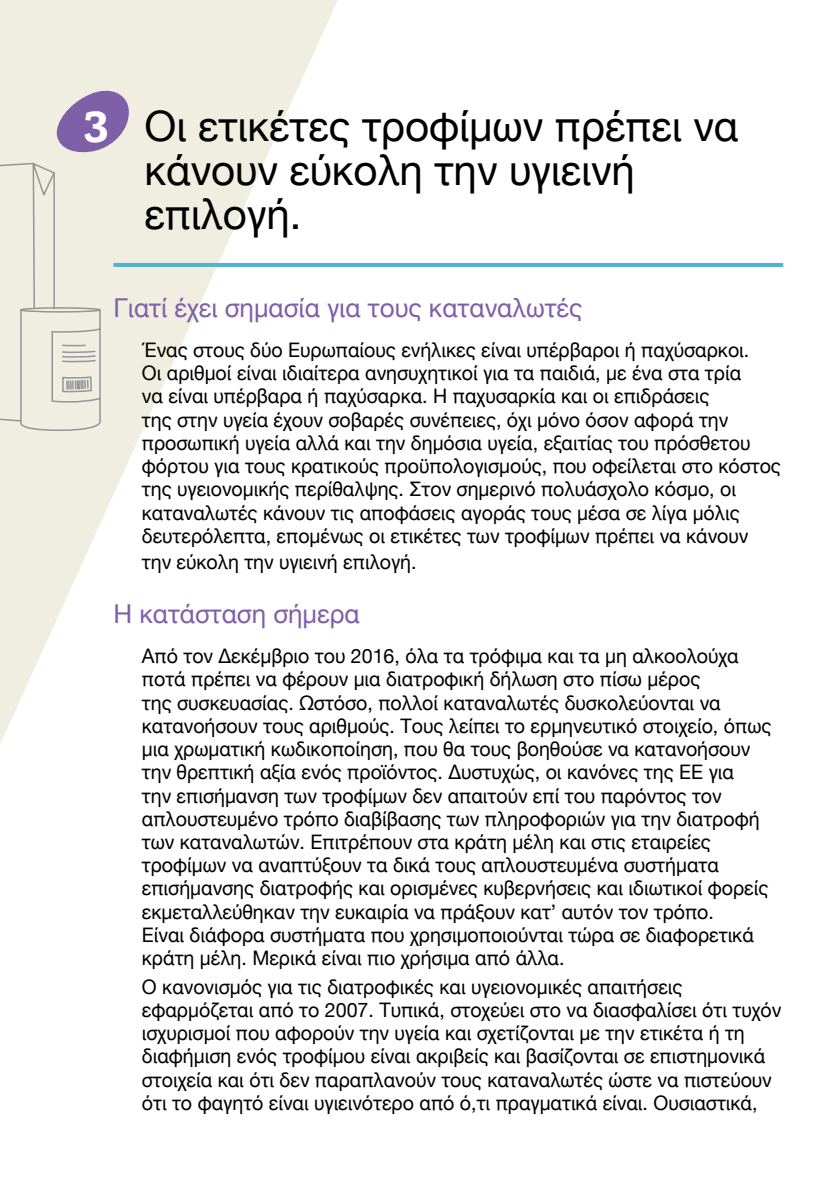
<style>
.page{position:relative;width:840px;height:1191px;background:#fff}
.page>*{position:absolute;margin:0;border:0;box-sizing:border-box;transform-origin:0 0}
.t1{font:42px/44px "Helvetica Neue";color:#000}
.t2{font:26px "Helvetica Neue";color:#805fa9}
.t3{font:20px/23.2px "Helvetica Neue";color:#000}
.s1{font-family:"Zilla Slab";font-weight:700;font-size:47.6px;color:#fff}
</style>
<div class="page">
<svg style="left:0;top:0;width:337px;height:744px"></svg>
<hr style="left:113px;top:263px;width:669px;height:4px;background:#50b2d6">
<svg style="left:0;top:85px;width:129px;height:347px;background:#e3dfd9"></svg>
<h1 class="t1" style="left:144px;top:106px;width:595px;text-indent:-61px"><span class="s1">3</span> Οι ετικέτες τροφίμων πρέπει να κάνουν εύκολη την υγιεινή επιλογή.</h1>
<h2 class="t2" style="left:113px;top:289px;width:470px">Γιατί έχει σημασία για τους καταναλωτές</h2>
<p class="t3" style="left:142px;top:339px;width:640px">Ένας στους δύο Ευρωπαίους ενήλικες είναι υπέρβαροι ή παχύσαρκοι.<br>Οι αριθμοί είναι ιδιαίτερα ανησυχητικοί για τα παιδιά, με ένα στα τρία<br>να είναι υπέρβαρα ή παχύσαρκα. Η παχυσαρκία και οι επιδράσεις<br>της στην υγεία έχουν σοβαρές συνέπειες, όχι μόνο όσον αφορά την προσωπική υγεία αλλά και την δημόσια υγεία, εξαιτίας του πρόσθετου φόρτου για τους κρατικούς προϋπολογισμούς, που οφείλεται στο κόστος της υγειονομικής περίθαλψης. Στον σημερινό πολυάσχολο κόσμο, οι καταναλωτές κάνουν τις αποφάσεις αγοράς τους μέσα σε λίγα μόλις δευτερόλεπτα, επομένως οι ετικέτες των τροφίμων πρέπει να κάνουν</p>
<p class="t3" style="left:142px;top:551px;width:276px">την εύκολη την υγιεινή επιλογή.</p>
<h2 class="t2" style="left:113px;top:595px;width:248px">Η κατάσταση σήμερα</h2>
<p class="t3" style="left:142px;top:645px;width:630px">Από τον Δεκέμβριο του 2016, όλα τα τρόφιμα και τα μη αλκοολούχα ποτά πρέπει να φέρουν μια διατροφική δήλωση στο πίσω μέρος<br>της συσκευασίας. Ωστόσο, πολλοί καταναλωτές δυσκολεύονται να κατανοήσουν τους αριθμούς. Τους λείπει το ερμηνευτικό στοιχείο, όπως μια χρωματική κωδικοποίηση, που θα τους βοηθούσε να κατανοήσουν την θρεπτική αξία ενός προϊόντος. Δυστυχώς, οι κανόνες της ΕΕ για<br>την επισήμανση των τροφίμων δεν απαιτούν επί του παρόντος τον απλουστευμένο τρόπο διαβίβασης των πληροφοριών για την διατροφή των καταναλωτών. Επιτρέπουν στα κράτη μέλη και στις εταιρείες τροφίμων να αναπτύξουν τα δικά τους απλουστευμένα συστήματα επισήμανσης διατροφής και ορισμένες κυβερνήσεις και ιδιωτικοί φορείς εκμεταλλεύθηκαν την ευκαιρία να πράξουν κατ’ αυτόν τον τρόπο.<br>Είναι διάφορα συστήματα που χρησιμοποιούνται τώρα σε διαφορετικά κράτη μέλη. Μερικά είναι πιο χρήσιμα από άλλα.</p>
<p class="t3" style="left:142px;top:976px;width:640px">Ο κανονισμός για τις διατροφικές και υγειονομικές απαιτήσεις εφαρμόζεται από το 2007. Τυπικά, στοχεύει στο να διασφαλίσει ότι τυχόν ισχυρισμοί που αφορούν την υγεία και σχετίζονται με την ετικέτα ή τη διαφήμιση ενός τροφίμου είναι ακριβείς και βασίζονται σε επιστημονικά στοιχεία και ότι δεν παραπλανούν τους καταναλωτές ώστε να πιστεύουν ότι το φαγητό είναι υγιεινότερο από ό,τι πραγματικά είναι. Ουσιαστικά,</p>
</div>
